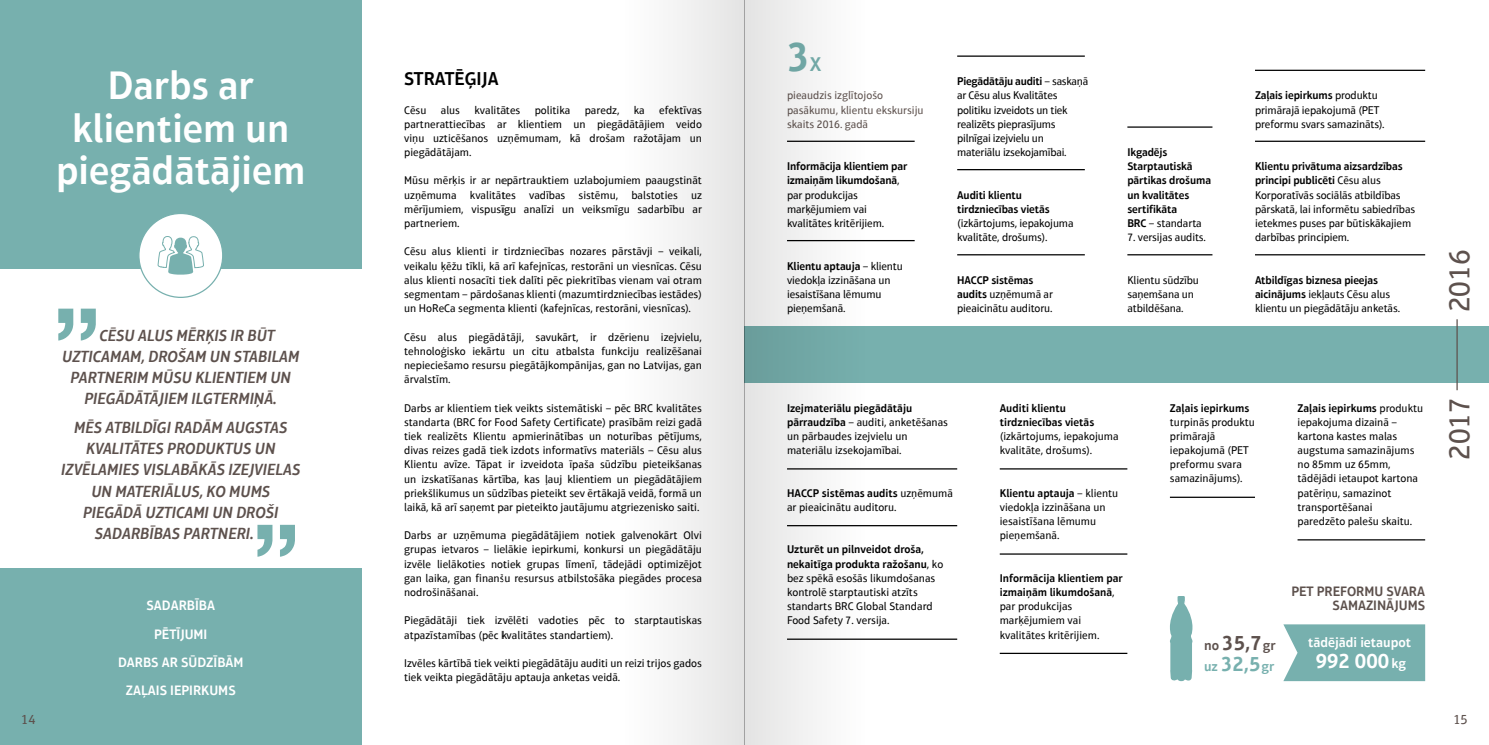
<style>
.page{position:relative;width:1489px;height:745px;background:#fff}
.page>*{position:absolute;margin:0;border:0;box-sizing:border-box;transform-origin:0 0}
.t1{font:600 42.5px "Aptifer Sans Com";color:#77b0ae}
.t2{font:600 40px/42.5px "Aptifer Sans Com";color:#fff;text-align:center}
.t3{font:30.38px "Aptifer Sans Com";color:#5d514d}
.t4{font:600 21.25px "Aptifer Sans Com";color:#fff}
.t5{font:600 18.75px "Aptifer Sans Com";color:#000}
.t6{font:italic 600 16.25px "Aptifer Sans Com";color:#5d514d}
.t7{font:600 13.75px/28.4px "Aptifer Sans Com";color:#fff;text-align:center}
.t8{font:600 13.75px/21.2px "Aptifer Sans Com";color:#5d514d}
.t9{font:13.75px "Aptifer Sans Com";color:#5d514d}
.t10{font:11.25px/14.1px "Aptifer Sans Com";color:#000}
.t11{font:600 11.25px/14.1px "Aptifer Sans Com";letter-spacing:-.01em;color:#000}
.t12{font:11.25px/14.1px "Aptifer Sans Com";letter-spacing:-.02em;color:#000}
.t13{font:11.25px/14.1px "Aptifer Sans Com";color:#5d514d}
.s1{font-size:20px}
.s2{font-weight:600}
.s3{font-weight:400}
.s4{font-size:21.25px}
.s5{color:#77b0ae}
.s6{font-size:21.25px;color:#77b0ae}
.s7{font-size:13.75px}
</style>
<div class="page">
<div style="left:0;top:0;width:361px;height:744px;background:#77b0ae"></div>
<div style="left:744px;top:326px;width:744px;height:57px;background:#77b0ae"></div>
<div style="left:0;top:269px;width:383px;height:298px;background:#fff"></div>
<svg style="left:58px;top:308px;width:38px;height:32px"></svg>
<svg style="left:257px;top:524px;width:38px;height:32px"></svg>
<div style="left:139px;top:213px;width:84px;height:84px;background:#fff;border-radius:50%"></div>
<hr style="left:999px;top:468px;width:128px;height:1px;background:#000">
<hr style="left:999px;top:553px;width:128px;height:1px;background:#000">
<hr style="left:999px;top:652px;width:128px;height:1px;background:#000">
<hr style="left:957px;top:55px;width:127px;height:2px;background:#000">
<hr style="left:957px;top:169px;width:127px;height:1px;background:#000">
<hr style="left:957px;top:254px;width:127px;height:1px;background:#000">
<hr style="left:1169px;top:496px;width:85px;height:1px;background:#000">
<hr style="left:1127px;top:126px;width:85px;height:2px;background:#000">
<hr style="left:1127px;top:254px;width:85px;height:1px;background:#000">
<svg style="left:1283px;top:624px;width:141px;height:56px;background:#7fb4b2"></svg>
<hr style="left:1297px;top:539px;width:127px;height:1px;background:#000">
<svg style="left:1170px;top:596px;width:22px;height:84px;background:#8abbb9"></svg>
<svg style="left:157px;top:236px;width:47px;height:38px"></svg>
<hr style="left:1254px;top:70px;width:170px;height:1px;background:#000">
<hr style="left:1254px;top:140px;width:170px;height:2px;background:#000">
<hr style="left:1254px;top:254px;width:170px;height:1px;background:#000">
<hr style="left:1456px;top:319px;width:1px;height:71px;background:#5d514d">
<div style="left:503px;top:0;width:241px;height:744px;background:linear-gradient(to right,#fff,#ebebeb)"></div>
<svg style="left:745px;top:0;width:240px;height:744px"></svg>
<hr style="left:744px;top:0;width:1px;height:744px;background:#ccc">
<h2 class="t2" style="left:56px;top:64px;width:251px">Darbs ar klientiem un piegādātājiem</h2>
<h3 class="t6" style="left:99px;top:325px;width:177px">CĒSU ALUS MĒRĶIS IR BŪT</h3>
<h3 class="t6" style="left:62px;top:346px;width:239px">UZTICAMAM, DROŠAM UN STABILAM</h3>
<h3 class="t6" style="left:71px;top:368px;width:222px">PARTNERIM MŪSU KLIENTIEM UN</h3>
<h3 class="t6" style="left:84px;top:389px;width:194px">PIEGĀDĀTĀJIEM ILGTERMIŅĀ.</h3>
<h3 class="t6" style="left:74px;top:417px;width:215px">MĒS ATBILDĪGI RADĀM AUGSTAS</h3>
<h3 class="t6" style="left:86px;top:438px;width:191px">KVALITĀTES PRODUKTUS UN</h3>
<h3 class="t6" style="left:61px;top:460px;width:240px">IZVĒLAMIES VISLABĀKĀS IZEJVIELAS</h3>
<h3 class="t6" style="left:91px;top:481px;width:180px">UN MATERIĀLUS, KO MUMS</h3>
<h3 class="t6" style="left:83px;top:502px;width:197px">PIEGĀDĀ UZTICAMI UN DROŠI</h3>
<h3 class="t6" style="left:95px;top:523px;width:160px">SADARBĪBAS PARTNERI.</h3>
<p class="t7" style="left:146px;top:591px;width:23px">Sadarbība<br>Pētījumi</p>
<p class="t7" style="left:118px;top:647px;width:18px">Darbs</p>
<p class="t7" style="left:126px;top:647px;width:64px;text-align:left;text-indent:36px">ar sūdzībām<br>Zaļais iepirkums</p>
<h3 class="t5" style="left:404px;top:68px;width:96px">STRATĒĢIJA</h3>
<p class="t10" style="left:404px;top:103px;width:24px">Cēsu</p>
<p class="t10" style="left:441px;top:103px;width:21px">alus</p>
<p class="t10" style="left:474px;top:103px;width:47px">kvalitātes</p>
<p class="t10" style="left:534px;top:103px;width:37px">politika</p>
<p class="t10" style="left:584px;top:103px;width:36px">paredz,</p>
<p class="t10" style="left:634px;top:103px;width:12px">ka</p>
<p class="t10" style="left:404px;top:103px;width:299px;text-align:justify;text-indent:255px">efektīvas partnerattiecības ar klientiem un piegādātājiem veido viņu uzticēšanos uzņēmumam, kā drošam ražotājam un piegādātājam.</p>
<p class="t10" style="left:404px;top:173px;width:299px;text-align:justify">Mūsu mērķis ir ar nepārtrauktiem uzlabojumiem paaugstināt uzņēmuma kvalitātes vadības sistēmu, balstoties uz mērījumiem, vispusīgu analīzi un veiksmīgu sadarbību ar partneriem.</p>
<p class="t10" style="left:404px;top:244px;width:299px;text-align:justify">Cēsu alus klienti ir tirdzniecības nozares pārstāvji – veikali, veikalu ķēžu tīkli, kā arī kafejnīcas, restorāni un viesnīcas. Cēsu alus klienti nosacīti tiek dalīti pēc piekritības vienam vai otram segmentam – pārdošanas klienti (mazumtirdzniecības iestādes) un HoReCa segmenta klienti (kafejnīcas, restorāni, viesnīcas).</p>
<p class="t10" style="left:404px;top:329px;width:299px;text-align:justify">Cēsu alus piegādātāji, savukārt, ir dzērienu izejvielu, tehnoloģisko iekārtu un citu atbalsta funkciju realizēšanai nepieciešamo resursu piegātājkompānijas, gan no Latvijas, gan ārvalstīm.</p>
<p class="t10" style="left:404px;top:400px;width:299px;text-align:justify">Darbs ar klientiem tiek veikts sistemātiski – pēc BRC kvalitātes standarta (BRC for Food Safety Certificate) prasībām reizi gadā tiek realizēts Klientu apmierinātības un noturības pētījums, divas reizes gadā tiek izdots informatīvs materiāls – Cēsu alus Klientu avīze. Tāpat ir izveidota īpaša sūdzību pieteikšanas un izskatīšanas kārtība, kas ļauj klientiem un piegādātājiem priekšlikumus un sūdzības pieteikt sev ērtākajā veidā, formā un laikā, kā arī saņemt par pieteikto jautājumu atgriezenisko saiti.</p>
<p class="t10" style="left:404px;top:528px;width:299px;text-align:justify">Darbs ar uzņēmuma piegādātājiem notiek galvenokārt Olvi grupas ietvaros – lielākie iepirkumi, konkursi un piegādātāju izvēle lielākoties notiek grupas līmenī, tādejādi optimizējot gan laika, gan finanšu resursus atbilstošāka piegādes procesa nodrošināšanai.</p>
<p class="t10" style="left:404px;top:613px;width:299px">Piegādātāji tiek izvēlēti vadoties pēc to starptautiskas atpazīstamības (pēc kvalitātes standartiem).</p>
<p class="t10" style="left:404px;top:655px;width:299px">Izvēles kārtībā tiek veikti piegādātāju auditi un reizi trijos gados tiek veikta piegādātāju aptauja anketas veidā.</p>
<h1 class="t1" style="left:787px;top:31px;width:36px">3<span class="s1">x</span></h1>
<p class="t13" style="left:787px;top:88px;width:138px">pieaudzis izglītojošo pasākumu, klientu ekskursiju skaits 2016. gadā</p>
<p class="t10" style="left:1254px;top:88px;width:131px"><span class="s2">Zaļais iepirkums</span> produktu primārajā iepakojumā (PET preformu svars samazināts).</p>
<p class="t10" style="left:1254px;top:159px;width:162px"><span class="s2">Klientu privātuma aizsardzības principi publicēti</span> Cēsu alus<br>Korporatīvās sociālās atbildības pārskatā, lai informētu sabiedrības ietekmes puses par būtiskākajiem darbības principiem.</p>
<p class="t10" style="left:1254px;top:273px;width:147px"><span class="s2">Atbildīgas biznesa pieejas aicinājums</span> iekļauts Cēsu alus klientu un piegādātāju anketās.</p>
<p class="t12" style="left:957px;top:74px;width:133px"><span class="s2">Piegādātāju auditi</span> – saskaņā ar Cēsu alus Kvalitātes politiku izveidots un tiek realizēts pieprasījums pilnīgai izejvielu un materiālu izsekojamībai.</p>
<p class="t11" style="left:957px;top:188px;width:94px">Auditi klientu tirdzniecības vietās</p>
<p class="t10" style="left:957px;top:216px;width:118px">(izkārtojums, iepakojuma kvalitāte, drošums).</p>
<p class="t10" style="left:957px;top:273px;width:97px"><span class="s2">HACCP sistēmas audits</span> uzņēmumā ar pieaicinātu auditoru.</p>
<p class="t11" style="left:1127px;top:145px;width:85px">Ikgadējs<br>Starptautiskā pārtikas drošuma un kvalitātes sertifikāta<br>BRC <span class="s3">– standarta</span></p>
<p class="t10" style="left:1127px;top:230px;width:80px">7. versijas audits.</p>
<p class="t10" style="left:1127px;top:273px;width:73px">Klientu sūdzību saņemšana un atbildēšana.</p>
<p class="t10" style="left:787px;top:159px;width:122px"><span class="s2">Informācija klientiem par izmaiņām likumdošanā</span>, par produkcijas marķējumiem vai kvalitātes kritērijiem.</p>
<p class="t10" style="left:787px;top:258px;width:117px"><span class="s2">Klientu aptauja</span> – klientu viedokļa izzināšana un iesaistīšana lēmumu pieņemšanā.</p>
<h3 class="t3" style="left:1441px;top:312px;width:64px;rotate:-90deg">2016</h3>
<p class="t10" style="left:787px;top:400px;width:162px"><span class="s2">Izejmateriālu piegādātāju pārraudzība</span> – auditi, anketēšanas un pārbaudes izejvielu un materiālu izsekojamībai.</p>
<p class="t10" style="left:787px;top:485px;width:167px"><span class="s2">HACCP sistēmas audits</span> uzņēmumā ar pieaicinātu auditoru.</p>
<p class="t10" style="left:787px;top:542px;width:158px"><span class="s2">Uzturēt un pilnveidot droša, nekaitīga produkta ražošanu</span>, ko bez spēkā esošās likumdošanas kontrolē starptautiski atzīts standarts BRC Global Standard<br>Food Safety 7. versija.</p>
<p class="t11" style="left:999px;top:400px;width:96px">Auditi klientu tirdzniecības vietās</p>
<p class="t10" style="left:999px;top:429px;width:120px">(izkārtojums, iepakojuma kvalitāte, drošums).</p>
<p class="t10" style="left:999px;top:485px;width:120px"><span class="s2">Klientu aptauja</span> – klientu viedokļa izzināšana un iesaistīšana lēmumu pieņemšanā.</p>
<p class="t10" style="left:999px;top:570px;width:124px"><span class="s2">Informācija klientiem par izmaiņām likumdošanā</span>, par produkcijas marķējumiem vai kvalitātes kritērijiem.</p>
<p class="t11" style="left:1169px;top:400px;width:81px">Zaļais iepirkums</p>
<p class="t10" style="left:1169px;top:414px;width:87px">turpinās produktu primārajā iepakojumā (PET preformu svara samazinājums).</p>
<p class="t10" style="left:1297px;top:400px;width:127px"><span class="s2">Zaļais iepirkums</span> produktu iepakojuma dizainā – kartona kastes malas augstuma samazinājums no 85mm uz 65mm, tādējādi ietaupot kartona patēriņu, samazinot transportēšanai<br>paredzēto palešu skaitu.</p>
<p class="t8" style="left:1291px;top:580px;width:66px">PET preformu</p>
<p class="t8" style="left:1386px;top:580px;width:9px">svara</p>
<p class="t8" style="left:1332px;top:594px;width:9px">samazinājums</p>
<p class="t8" style="left:1203px;top:634px;width:73px">no <span class="s4">35,7</span>gr <span class="s5">uz</span> <span class="s6">32,5</span><span class="s5">gr</span></p>
<p class="t7" style="left:1307px;top:627px;width:105px">tādējādi ietaupot</p>
<h3 class="t4" style="left:1315px;top:648px;width:92px">992 000<span class="s7">kg</span></h3>
<h3 class="t3" style="left:1441px;top:459px;width:64px;rotate:-90deg">2017</h3>
<p class="t9" style="left:21px;top:710px;width:16px">14</p>
<p class="t9" style="left:1453px;top:710px;width:16px">15</p>
</div>
